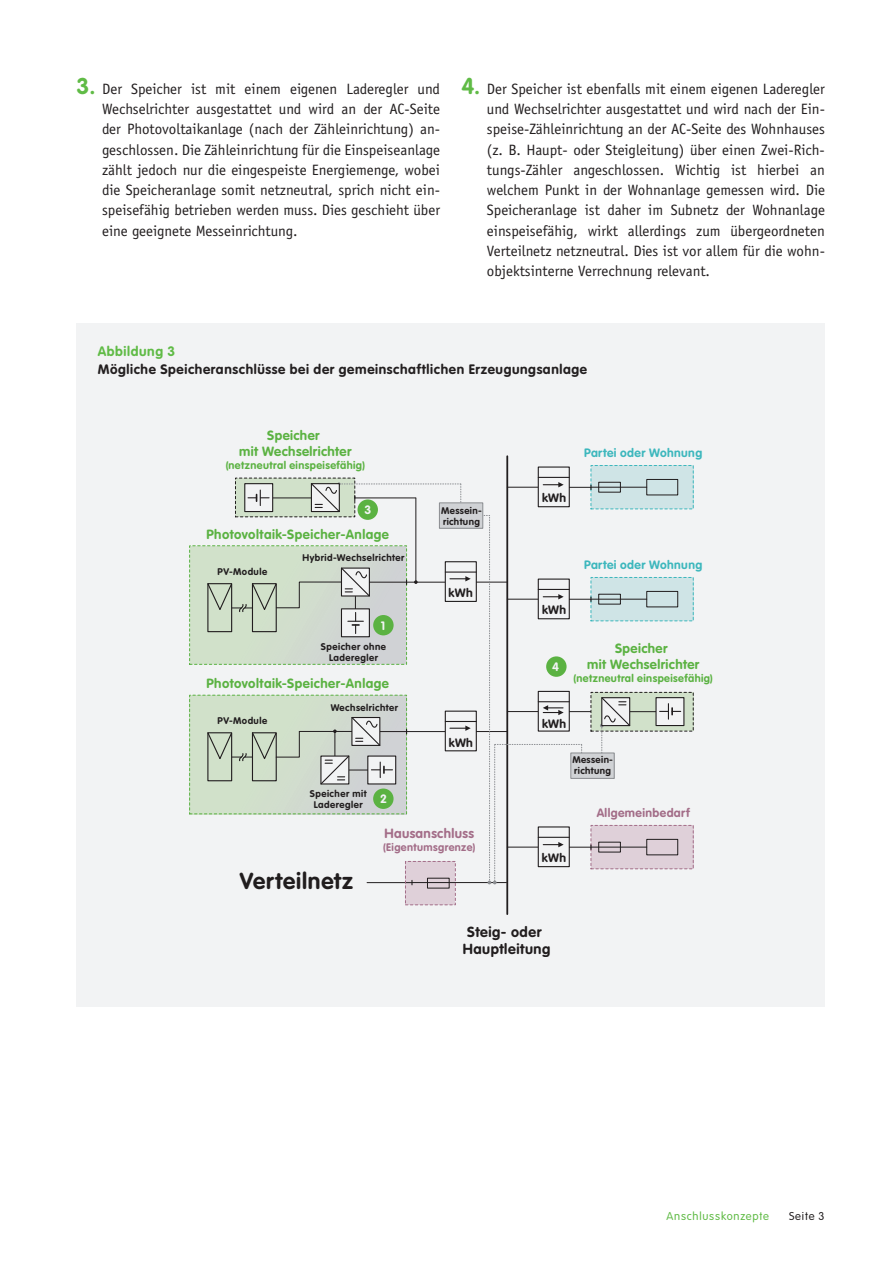
<style>
.page{position:relative;width:893px;height:1263px;background:#fff}
.page>*{position:absolute;margin:0;border:0;box-sizing:border-box;transform-origin:0 0}
.t1{font:700 22.8px "VAG Rounded Std";letter-spacing:.035em;color:#231f20}
.t2{font:15px/20.2px "Officina Sans Std";color:#231f20;text-align:justify}
.t3{font:700 14.4px/17.2px "VAG Rounded Std";letter-spacing:.035em;color:#231f20;text-align:center}
.t4{font:700 13.5px "VAG Rounded Std";letter-spacing:.045em;color:#231f20}
.t5{font:700 13.5px "VAG Rounded Std";letter-spacing:.045em;color:#60bb46}
.t6{font:700 13.2px/15.9px "VAG Rounded Std";letter-spacing:.035em;color:#60bb46;text-align:center}
.t7{font:700 13.2px "VAG Rounded Std";letter-spacing:.03em;color:#ac738f}
.t8{font:700 12px "VAG Rounded Std";letter-spacing:.03em;color:#41c1c6}
.t9{font:700 12px "VAG Rounded Std";letter-spacing:.025em;color:#231f20}
.t10{font:700 12px "VAG Rounded Std";letter-spacing:.035em;color:#ac738f}
.t11{font:700 12px "VAG Rounded Std";color:#fff}
.t12{font:300 11.25px "VAG Rounded Std";letter-spacing:.065em;color:#60bb46}
.t13{font:300 11.25px "VAG Rounded Std";letter-spacing:.075em;color:#231f20}
.t14{font:700 10.8px "VAG Rounded Std";letter-spacing:.035em;color:#60bb46}
.t15{font:700 10.8px "VAG Rounded Std";letter-spacing:.035em;color:#ac738f}
.t16{font:700 9.6px/11.6px "VAG Rounded Std";letter-spacing:.05em;color:#231f20;text-align:center}
.s1{font-family:"VAG Rounded Std";font-weight:700;font-size:22.5px;color:#60bb46}
</style>
<div class="page">
<div style="left:77px;top:323px;width:748px;height:683px;background:#f2f3f4"></div>
<div style="left:405px;top:861px;width:50px;height:44px;background:#dfd0d9"></div>
<div style="left:591px;top:825px;width:102px;height:44px;background:#dfd0d9"></div>
<div style="left:591px;top:465px;width:102px;height:44px;background:#cfe4e6"></div>
<div style="left:591px;top:577px;width:102px;height:44px;background:#cfe4e6"></div>
<div style="left:189px;top:545px;width:218px;height:120px;border:1px dashed #60bb46"></div>
<hr style="left:506px;top:456px;width:2px;height:458px;background:#231f20">
<hr style="left:507px;top:487px;width:31px;height:1px;background:#231f20">
<hr style="left:367px;top:882px;width:45px;height:1px;background:#231f20">
<hr style="left:591px;top:487px;width:56px;height:1px;background:#231f20">
<div style="left:646px;top:479px;width:32px;height:16px;border:1px solid #231f20"></div>
<div style="left:598px;top:482px;width:23px;height:11px;border:1px solid #231f20"></div>
<div style="left:591px;top:465px;width:103px;height:44px;border:1px dashed #41c1c6"></div>
<hr style="left:591px;top:599px;width:56px;height:1px;background:#231f20">
<div style="left:646px;top:591px;width:32px;height:16px;border:1px solid #231f20"></div>
<div style="left:598px;top:594px;width:23px;height:10px;border:1px solid #231f20"></div>
<div style="left:591px;top:577px;width:103px;height:44px;border:1px dashed #41c1c6"></div>
<hr style="left:591px;top:847px;width:56px;height:1px;background:#231f20">
<div style="left:646px;top:839px;width:32px;height:16px;border:1px solid #231f20"></div>
<div style="left:598px;top:842px;width:23px;height:10px;border:1px solid #231f20"></div>
<div style="left:591px;top:825px;width:103px;height:44px;border:1px dashed #ac738f"></div>
<hr style="left:412px;top:882px;width:94px;height:1px;background:#231f20">
<div style="left:427px;top:878px;width:23px;height:10px;border:1px solid #231f20"></div>
<div style="left:405px;top:861px;width:51px;height:44px;border:1px dashed #ac738f"></div>
<div style="left:538px;top:466px;width:32px;height:41px;border:1px solid #231f20"></div>
<hr style="left:538px;top:477px;width:31px;height:1px;background:#231f20">
<svg style="left:543px;top:482px;width:48px;height:7px"></svg>
<div style="left:235px;top:478px;width:120px;height:39px;background:#d1e1ca"></div>
<hr style="left:273px;top:497px;width:38px;height:1px;background:#231f20">
<div style="left:245px;top:484px;width:28px;height:27px;background:#f2f3f4"></div>
<div style="left:244px;top:483px;width:29px;height:29px;border:1px solid #231f20"></div>
<svg style="left:248px;top:490px;width:21px;height:15px"></svg>
<hr style="left:415px;top:498px;width:1px;height:84px;background:#231f20">
<hr style="left:476px;top:731px;width:31px;height:1px;background:#231f20">
<hr style="left:407px;top:731px;width:38px;height:1px;background:#231f20">
<div style="left:445px;top:711px;width:32px;height:40px;border:1px solid #231f20"></div>
<hr style="left:445px;top:721px;width:31px;height:1px;background:#231f20">
<svg style="left:450px;top:725px;width:21px;height:6px"></svg>
<hr style="left:476px;top:582px;width:31px;height:1px;background:#231f20">
<hr style="left:407px;top:582px;width:38px;height:1px;background:#231f20">
<div style="left:445px;top:561px;width:32px;height:41px;border:1px solid #231f20"></div>
<hr style="left:445px;top:571px;width:31px;height:2px;background:#231f20">
<svg style="left:450px;top:576px;width:21px;height:5px"></svg>
<div style="left:358px;top:499px;width:20px;height:21px;background:#5bb242;border-radius:50%"></div>
<div style="left:439px;top:503px;width:44px;height:25px;background:#d0d2d5"></div>
<div style="left:439px;top:502px;width:44px;height:27px;border:1px solid #939598"></div>
<svg style="left:310px;top:482px;width:151px;height:31px"></svg>
<div style="left:591px;top:692px;width:102px;height:39px;background:#d1e1ca"></div>
<div style="left:591px;top:692px;width:103px;height:39px;border:1px dashed #231f20"></div>
<div style="left:656px;top:698px;width:28px;height:27px;background:#f2f3f4"></div>
<div style="left:571px;top:753px;width:43px;height:25px;background:#d0d2d5"></div>
<div style="left:570px;top:752px;width:45px;height:27px;border:1px solid #939598"></div>
<svg style="left:600px;top:697px;width:81px;height:56px"></svg>
<svg style="left:482px;top:515px;width:109px;height:369px"></svg>
<svg style="left:546px;top:656px;width:21px;height:21px"></svg>
<svg style="left:190px;top:546px;width:217px;height:118px;background:#c9d5c6"></svg>
<svg style="left:190px;top:696px;width:217px;height:118px;background:#c8d4c5"></svg>
<p class="t2" style="left:102px;top:79px;width:340px;text-indent:-26px"><span class="s1">3.</span> Der Speicher ist mit einem eigenen Laderegler und Wechselrichter ausgestattet und wird an der AC-Seite der Photovoltaikanlage (nach der Zähleinrichtung) an&shy;geschlossen. Die Zähleinrichtung für die Einspeiseanlage zählt jedoch nur die eingespeiste Energiemenge, wobei die Speicheranlage somit netzneutral, sprich nicht ein&shy;speisefähig betrieben werden muss. Dies geschieht über eine geeignete Messeinrichtung.</p>
<p class="t2" style="left:487px;top:79px;width:340px;text-indent:-26px"><span class="s1">4.</span> Der Speicher ist ebenfalls mit einem eigenen Laderegler und Wechselrichter ausgestattet und wird nach der Ein&shy;speise-Zähleinrichtung an der AC-Seite des Wohnhauses (z. B. Haupt- oder Steigleitung) über einen Zwei-Rich&shy;tungs-Zähler angeschlossen. Wichtig ist hierbei an welchem Punkt in der Wohnanlage gemessen wird. Die Speicheranlage ist daher im Subnetz der Wohnanlage einspeisefähig, wirkt allerdings zum übergeordneten Verteilnetz netzneutral. Dies ist vor allem für die wohn&shy;objektsinterne Verrechnung relevant.</p>
<p class="t5" style="left:98px;top:343px;width:79px">Abbildung 3</p>
<p class="t4" style="left:98px;top:361px;width:491px">Mögliche Speicheranschlüsse bei der gemeinschaftlichen Erzeugungsanlage</p>
<p class="t6" style="left:239px;top:428px;width:114px">Speicher<br>mit Wechselrichter</p>
<p class="t14" style="left:226px;top:459px;width:141px">(netzneutral einspeisefähig)</p>
<p class="t11" style="left:365px;top:503px;width:8px">3</p>
<p class="t6" style="left:207px;top:527px;width:184px">Photovoltaik-Speicher-Anlage</p>
<p class="t16" style="left:218px;top:566px;width:51px">PV-Module</p>
<p class="t16" style="left:303px;top:552px;width:103px">Hybrid-Wechselrichter</p>
<p class="t11" style="left:381px;top:619px;width:6px">1</p>
<p class="t16" style="left:321px;top:641px;width:67px">Speicher ohne<br>Laderegler</p>
<p class="t6" style="left:207px;top:676px;width:184px">Photovoltaik-Speicher-Anlage</p>
<p class="t16" style="left:218px;top:715px;width:51px">PV-Module</p>
<p class="t16" style="left:331px;top:702px;width:69px">Wechselrichter</p>
<p class="t16" style="left:310px;top:788px;width:58px">Speicher mit<br>Laderegler</p>
<p class="t11" style="left:380px;top:792px;width:8px">2</p>
<p class="t16" style="left:441px;top:505px;width:42px;text-align:left">Messein&shy;richtung</p>
<p class="t9" style="left:449px;top:586px;width:26px">kWh</p>
<p class="t9" style="left:449px;top:736px;width:26px">kWh</p>
<h1 class="t1" style="left:240px;top:867px;width:115px">Verteilnetz</h1>
<p class="t7" style="left:384px;top:826px;width:91px">Hausanschluss</p>
<p class="t15" style="left:383px;top:841px;width:94px">(Eigentumsgrenze)</p>
<p class="t9" style="left:542px;top:490px;width:26px">kWh</p>
<p class="t8" style="left:584px;top:446px;width:120px">Partei oder Wohnung</p>
<p class="t8" style="left:584px;top:558px;width:120px">Partei oder Wohnung</p>
<p class="t9" style="left:542px;top:603px;width:26px">kWh</p>
<p class="t11" style="left:552px;top:660px;width:8px">4</p>
<p class="t6" style="left:587px;top:641px;width:114px">Speicher<br>mit Wechselrichter</p>
<p class="t14" style="left:574px;top:672px;width:141px">(netzneutral einspeisefähig)</p>
<p class="t9" style="left:542px;top:716px;width:26px">kWh</p>
<p class="t16" style="left:572px;top:754px;width:42px;text-align:left">Messein&shy;richtung</p>
<p class="t9" style="left:542px;top:851px;width:26px">kWh</p>
<p class="t10" style="left:597px;top:806px;width:94px">Allgemeinbedarf</p>
<p class="t3" style="left:463px;top:923px;width:89px">Steig- oder<br>Hauptleitung</p>
<p class="t12" style="left:667px;top:1210px;width:104px">Anschlusskonzepte</p>
<p class="t13" style="left:789px;top:1210px;width:37px">Seite 3</p>
</div>
